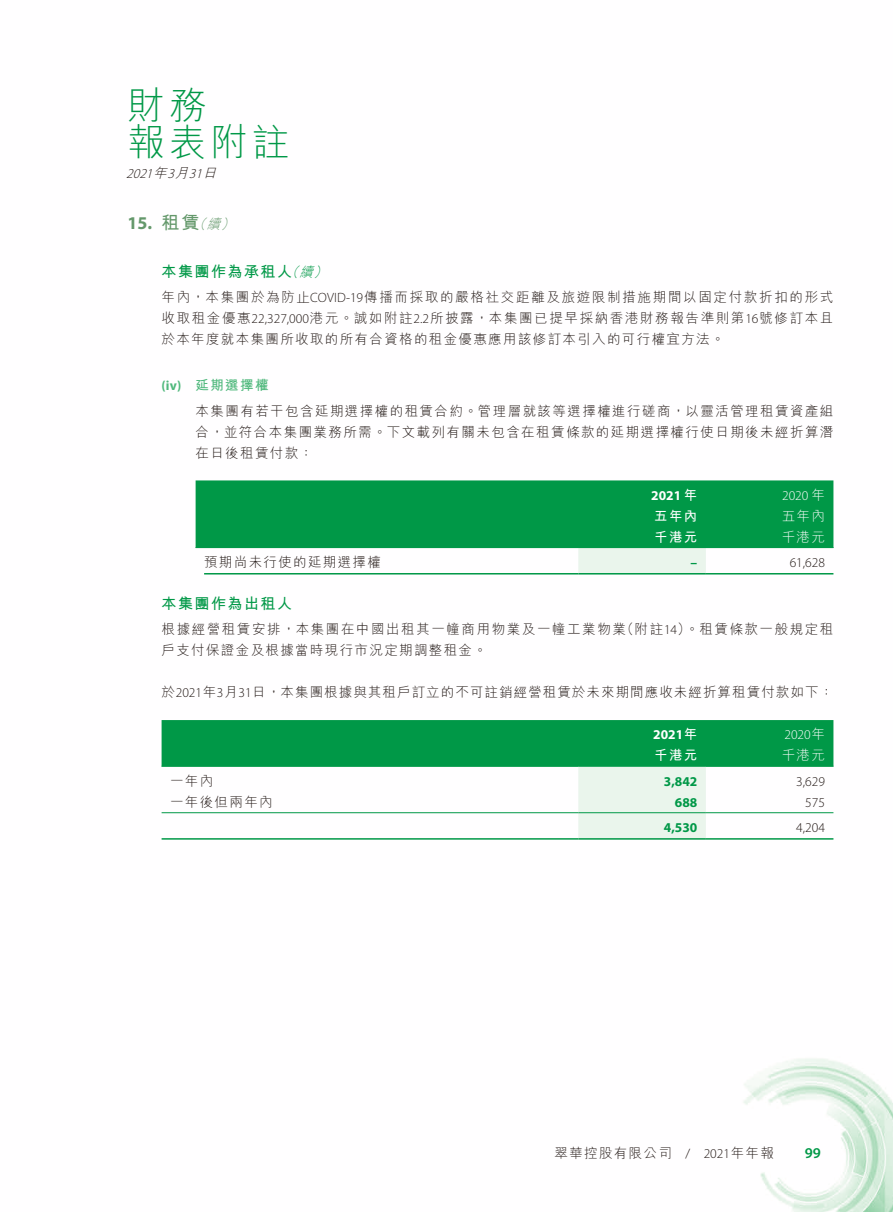
<style>
.page{position:relative;width:893px;height:1212px;background:#fff}
.page>*{position:absolute;margin:0;border:0;box-sizing:border-box;transform-origin:0 0}
.t1{font:300 37.5px/37.5px "M Hei HK";letter-spacing:.105em;color:#009847}
.t2{font:700 18px "Myriad Pro";color:#64986b}
.t3{font:700 15px "M Hei HK";letter-spacing:.1em;color:#009847}
.t4{font:600 15px "Myriad Pro";color:#009847}
.t5{font:300 13.5px/21px "M Hei HK";letter-spacing:.1em;color:#231916}
.t6{font:300 13.5px "M Hei HK";letter-spacing:.08em;color:#231916}
.t7{font:300 13.5px "Myriad Pro";color:#231916}
.t8{font:700 13.5px "Myriad Pro";color:#009847}
.t9{font:italic 300 13.5px "Myriad Pro";color:#231916}
.t10{font:700 13.5px "Myriad Pro";color:#fff}
.t11{font:300 13.5px "Myriad Pro";color:#fff}
.t12{font:700 13.5px "M Hei HK";letter-spacing:.1em;color:#fff}
.t13{font:300 13.5px "M Hei HK";letter-spacing:.1em;color:#fff}
.s1{font-family:"M Hei HK"}
.s2{font-family:"M Hei HK";font-weight:300;font-style:italic;font-size:13.5px}
.s3{font-weight:300;font-style:italic;font-size:13.5px}
.s4{font-family:"Myriad Pro"}
.s5{font-family:"Myriad Pro";font-weight:700;color:#4fb87c}
.s6{font-weight:700;color:#4fb87c}
</style>
<div class="page">
<img style="left:161px;top:480px;width:732px;height:732px">
<div style="left:196px;top:480px;width:637px;height:67px;background:#009847"></div>
<div style="left:578px;top:548px;width:128px;height:25px;background:#eaf5ec"></div>
<hr style="left:196px;top:547px;width:382px;height:1px;background:#009847">
<hr style="left:578px;top:547px;width:128px;height:1px;background:#009847">
<hr style="left:706px;top:547px;width:127px;height:1px;background:#009847">
<hr style="left:204px;top:573px;width:374px;height:1px;background:#009847">
<hr style="left:578px;top:573px;width:128px;height:1px;background:#009847">
<hr style="left:706px;top:573px;width:127px;height:1px;background:#009847">
<svg style="left:162px;top:720px;width:671px;height:118px"></svg>
<hr style="left:162px;top:766px;width:416px;height:1px;background:#009847">
<hr style="left:578px;top:766px;width:128px;height:1px;background:#009847">
<hr style="left:706px;top:766px;width:127px;height:1px;background:#009847">
<hr style="left:162px;top:812px;width:416px;height:1px;background:#009847">
<hr style="left:578px;top:812px;width:128px;height:1px;background:#009847">
<hr style="left:706px;top:812px;width:127px;height:1px;background:#009847">
<hr style="left:162px;top:838px;width:416px;height:2px;background:#009847">
<hr style="left:578px;top:838px;width:128px;height:2px;background:#009847">
<hr style="left:706px;top:838px;width:127px;height:2px;background:#009847">
<h1 class="t1" style="left:128px;top:85px;width:163px">財務<br>報表附註</h1>
<p class="t9" style="left:126px;top:165px;width:95px">2021<span class="s1">年</span>3<span class="s1">月</span>31<span class="s1">日</span></p>
<h2 class="t2" style="left:128px;top:211px;width:112px">15. <span class="s1">租賃</span><span class="s2">（續）</span></h2>
<p class="t3" style="left:162px;top:260px;width:171px">本集團作為承租人<span class="s3">（續）</span></p>
<p class="t5" style="left:162px;top:287px;width:673px;text-align:justify">年內，本集團於為防止<span class="s4">COVID-19</span>傳播而採取的嚴格社交距離及旅遊限制措施期間以固定付款折扣的形式收取租金優惠<span class="s4">22,327,000</span>港元。誠如附註<span class="s4">2.2</span>所披露，本集團已提早採納香港財務報告準則第<span class="s4">16</span>號修訂本且於本年度就本集團所收取的所有合資格的租金優惠應用該修訂本引入的可行權宜方法。</p>
<p class="t5" style="left:196px;top:373px;width:639px;line-height:25.2px;text-indent:-34px"><span class="s5">(iv)</span> <span class="s6">延期選擇權<br></span>本集團有若干包含延期選擇權的租賃合約。管理層就該等選擇權進行磋商，以靈活管理租賃資產組</p>
<p class="t5" style="left:196px;top:421px;width:639px">合，並符合本集團業務所需。下文載列有關未包含在租賃條款的延期選擇權行使日期後未經折算潛在日後租賃付款：</p>
<p class="t10" style="left:651px;top:486px;width:48px">2021 <span class="s1">年</span></p>
<p class="t12" style="left:654px;top:506px;width:45px">五年內</p>
<p class="t11" style="left:782px;top:487px;width:44px">2020 <span class="s1">年</span></p>
<p class="t13" style="left:782px;top:509px;width:45px">五年內</p>
<p class="t12" style="left:654px;top:527px;width:45px">千港元</p>
<p class="t13" style="left:782px;top:530px;width:45px">千港元</p>
<p class="t5" style="left:204px;top:552px;width:178px">預期尚未行使的延期選擇權</p>
<p class="t8" style="left:691px;top:554px;width:8px">–</p>
<p class="t7" style="left:790px;top:555px;width:37px">61,628</p>
<p class="t3" style="left:162px;top:592px;width:132px">本集團作為出租人</p>
<p class="t5" style="left:162px;top:619px;width:673px">根據經營租賃安排，本集團在中國出租其一幢商用物業及一幢工業物業（附註<span class="s4">14</span>）。租賃條款一般規定租戶支付保證金及根據當時現行市況定期調整租金。</p>
<p class="t6" style="left:162px;top:685px;width:673px">於<span class="s4">2021</span>年<span class="s4">3</span>月<span class="s4">31</span>日，本集團根據與其租戶訂立的不可註銷經營租賃於未來期間應收未經折算租賃付款如下：</p>
<p class="t10" style="left:653px;top:726px;width:46px">2021<span class="s1">年</span></p>
<p class="t11" style="left:784px;top:727px;width:42px">2020<span class="s1">年</span></p>
<p class="t12" style="left:654px;top:745px;width:45px">千港元</p>
<p class="t13" style="left:782px;top:748px;width:45px">千港元</p>
<p class="t5" style="left:170px;top:770px;width:45px">一年內</p>
<p class="t8" style="left:664px;top:772px;width:35px">3,842</p>
<p class="t7" style="left:796px;top:773px;width:30px">3,629</p>
<p class="t5" style="left:170px;top:791px;width:104px">一年後但兩年內</p>
<p class="t8" style="left:675px;top:793px;width:24px">688</p>
<p class="t7" style="left:805px;top:794px;width:21px">575</p>
<p class="t8" style="left:664px;top:819px;width:35px">4,530</p>
<p class="t7" style="left:796px;top:820px;width:30px">4,204</p>
<p class="t5" style="left:554px;top:1142px;width:221px">翠華控股有限公司 <span class="s4">/ 2021</span>年年報</p>
<p class="t4" style="left:805px;top:1144px;width:18px">99</p>
</div>
